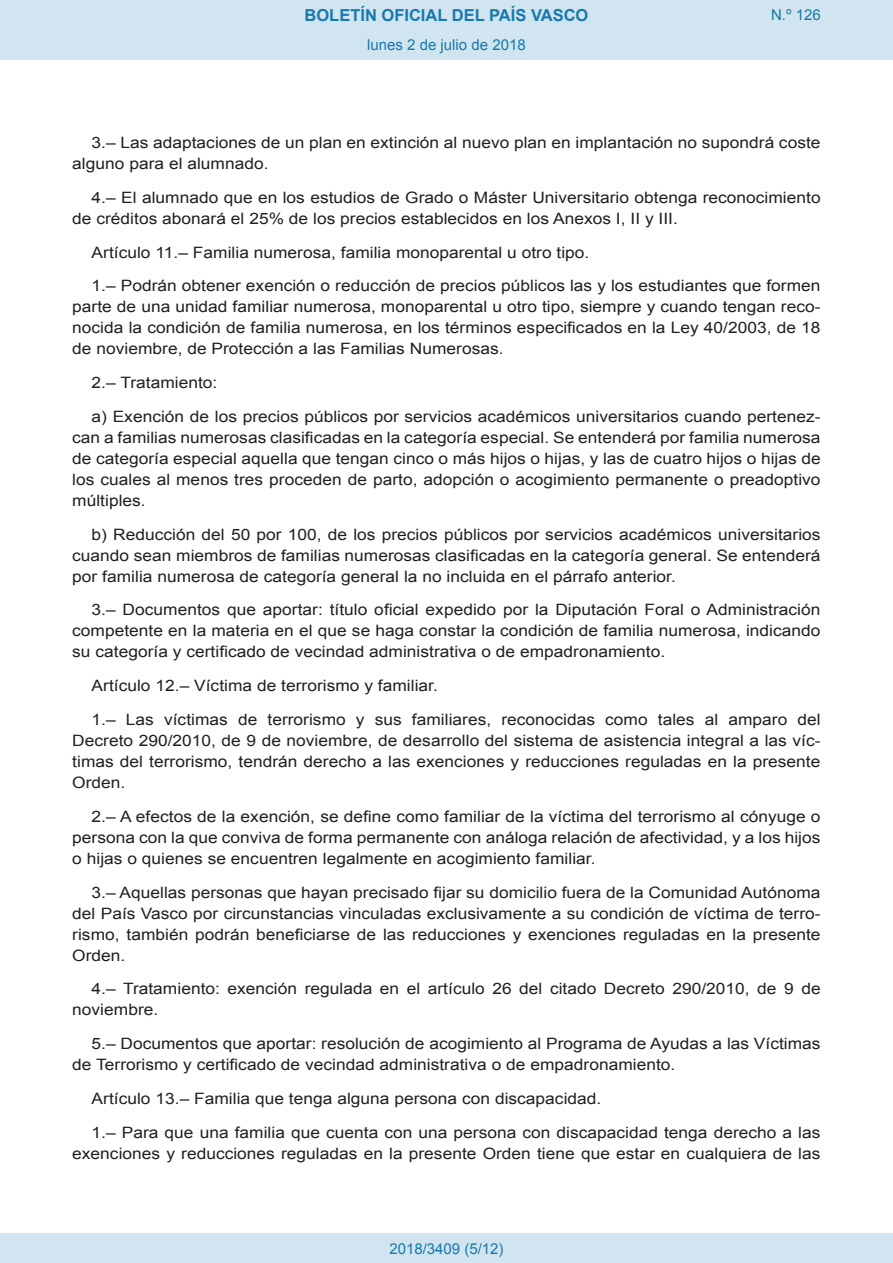
<style>
.page{position:relative;width:893px;height:1263px;background:#fff}
.page>*{position:absolute;margin:0;border:0;box-sizing:border-box;transform-origin:0 0}
.t1{font:700 16.5px "Arial";color:#1879ad}
.BOPVDetalle{font:15.6px/21px "Arial";color:#231f20;text-align:justify;scale:1.11 1}
.Paginacion_Centro{font:15px "Arial";color:#1879ad}
</style>
<div class="page">
<div style="left:0;top:0;width:893px;height:60px;background:#d0e5f0"></div>
<div style="left:0;top:1233px;width:893px;height:30px;background:#d0e5f0"></div>
<p class="t1" style="left:305px;top:4px;width:285px">BOLETÍN OFICIAL DEL PAÍS VASCO</p>
<p class="Paginacion_Centro" style="left:367px;top:35px;width:160px">lunes 2 de julio de 2018</p>
<p class="Paginacion_Centro" style="left:771px;top:5px;width:51px">N.º 126</p>
<p class="BOPVDetalle" style="left:72px;top:132px;width:676px;text-indent:19px">3.– Las adaptaciones de un plan en extinción al nuevo plan en implantación no supondrá coste alguno para el alumnado.</p>
<p class="BOPVDetalle" style="left:72px;top:187px;width:676px;text-indent:19px">4.– El alumnado que en los estudios de Grado o Máster Universitario obtenga reconocimiento de créditos abonará el 25% de los precios establecidos en los Anexos I, II y III.</p>
<p class="BOPVDetalle" style="left:92px;top:242px;width:450px">Artículo 11.– Familia numerosa, familia monoparental u otro tipo.</p>
<p class="BOPVDetalle" style="left:72px;top:276px;width:676px;text-indent:19px">1.– Podrán obtener exención o reducción de precios públicos las y los estudiantes que formen parte de una unidad familiar numerosa, monoparental u otro tipo, siempre y cuando tengan reco&shy;nocida la condición de familia numerosa, en los términos especificados en la Ley 40/2003, de 18 de noviembre, de Protección a las Familias Numerosas.</p>
<p class="BOPVDetalle" style="left:92px;top:372px;width:115px">2.– Tratamiento:</p>
<p class="BOPVDetalle" style="left:72px;top:406px;width:676px;text-indent:19px">a) Exención de los precios públicos por servicios académicos universitarios cuando pertenez&shy;can a familias numerosas clasificadas en la categoría especial. Se entenderá por familia numerosa de categoría especial aquella que tengan cinco o más hijos o hijas, y las de cuatro hijos o hijas de los cuales al menos tres proceden de parto, adopción o acogimiento permanente o preadoptivo múltiples.</p>
<p class="BOPVDetalle" style="left:72px;top:524px;width:676px;text-indent:19px">b) Reducción del 50 por 100, de los precios públicos por servicios académicos universitarios cuando sean miembros de familias numerosas clasificadas en la categoría general. Se entenderá por familia numerosa de categoría general la no incluida en el párrafo anterior.</p>
<p class="BOPVDetalle" style="left:72px;top:600px;width:676px;text-indent:19px">3.– Documentos que aportar: título oficial expedido por la Diputación Foral o Administración competente en la materia en el que se haga constar la condición de familia numerosa, indicando su categoría y certificado de vecindad administrativa o de empadronamiento.</p>
<p class="BOPVDetalle" style="left:92px;top:675px;width:313px">Artículo 12.– Víctima de terrorismo y familiar.</p>
<p class="BOPVDetalle" style="left:72px;top:709px;width:676px;text-indent:19px">1.– Las víctimas de terrorismo y sus familiares, reconocidas como tales al amparo del Decreto 290/2010, de 9 de noviembre, de desarrollo del sistema de asistencia integral a las víc&shy;timas del terrorismo, tendrán derecho a las exenciones y reducciones reguladas en la presente Orden.</p>
<p class="BOPVDetalle" style="left:72px;top:806px;width:676px;text-indent:19px">2.– A efectos de la exención, se define como familiar de la víctima del terrorismo al cónyuge o persona con la que conviva de forma permanente con análoga relación de afectividad, y a los hijos o hijas o quienes se encuentren legalmente en acogimiento familiar.</p>
<p class="BOPVDetalle" style="left:72px;top:882px;width:676px;text-indent:19px">3.– Aquellas personas que hayan precisado fijar su domicilio fuera de la Comunidad Autónoma del País Vasco por circunstancias vinculadas exclusivamente a su condición de víctima de terro&shy;rismo, también podrán beneficiarse de las reducciones y exenciones reguladas en la presente Orden.</p>
<p class="BOPVDetalle" style="left:72px;top:978px;width:676px;text-indent:19px">4.– Tratamiento: exención regulada en el artículo 26 del citado Decreto 290/2010, de 9 de noviembre.</p>
<p class="BOPVDetalle" style="left:72px;top:1033px;width:676px;text-indent:19px">5.– Documentos que aportar: resolución de acogimiento al Programa de Ayudas a las Víctimas de Terrorismo y certificado de vecindad administrativa o de empadronamiento.</p>
<p class="BOPVDetalle" style="left:92px;top:1088px;width:461px">Artículo 13.– Familia que tenga alguna persona con discapacidad.</p>
<p class="BOPVDetalle" style="left:72px;top:1122px;width:676px;text-align:right">1.– Para que una familia que cuenta con una persona con discapacidad tenga derecho a las exenciones y reducciones reguladas en la presente Orden tiene que estar en cualquiera de las</p>
<p class="Paginacion_Centro" style="left:389px;top:1238px;width:116px">2018/3409 (5/12)</p>
</div>
